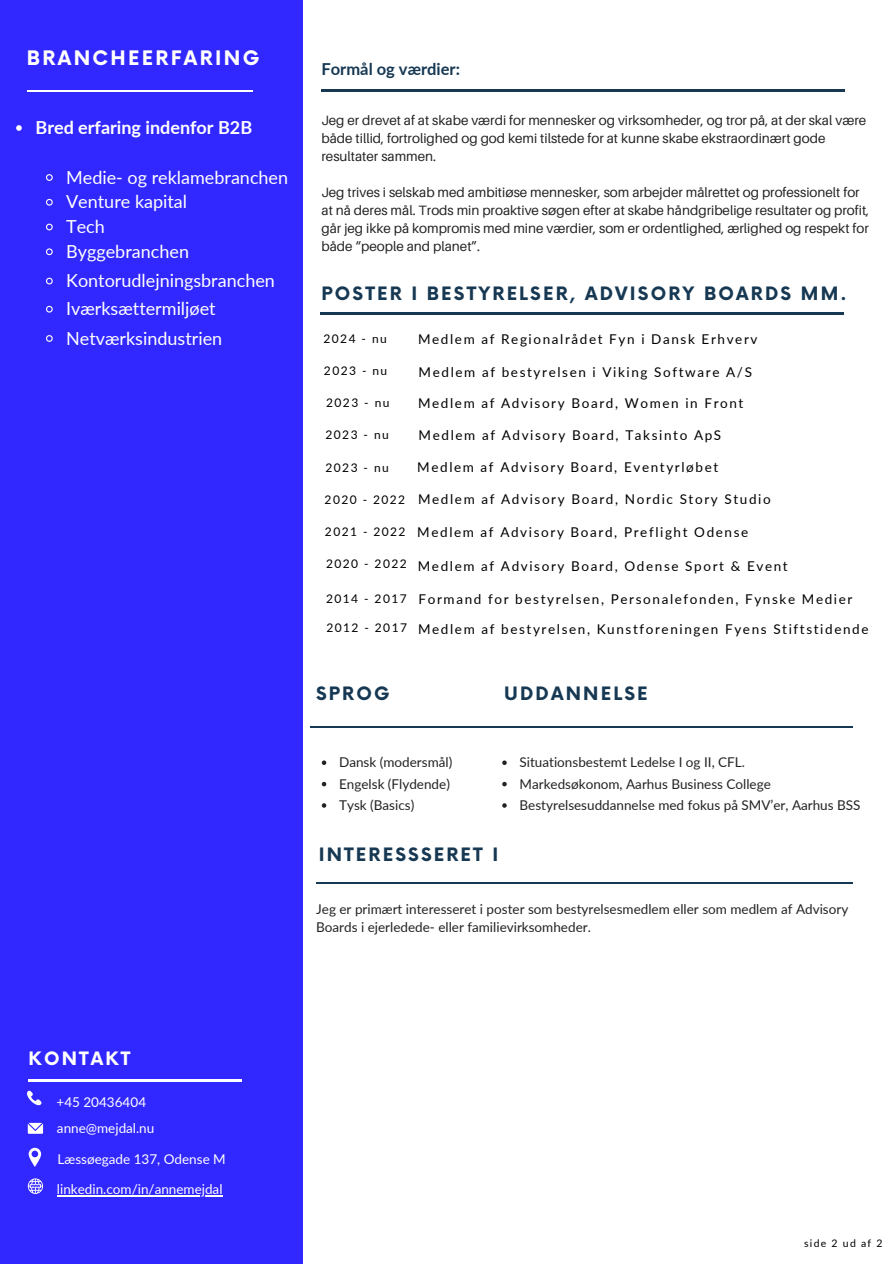
<style>
.page{position:relative;width:894px;height:1264px;background:#fff}
.page>*{position:absolute;margin:0;border:0;box-sizing:border-box;transform-origin:0 0}
.t1{font:700 19.5px "Now";letter-spacing:.12em;color:#fff}
.t2{font:18px "Lato";color:#fff}
.t3{font:700 18px "Now";letter-spacing:.12em;color:#163853}
.t4{font:700 18px "Lato";color:#fff}
.t5{font:700 18px "Now";letter-spacing:.12em;color:#fff}
.t6{font:700 16.5px "Lato";color:#163853}
.t7{font:13.5px/18px "Aileron";color:#232323}
.t8{font:13.5px "Lato";letter-spacing:.12em;color:#000}
.t9{font:13.5px/18px "Lato";color:#232323}
.t10{font:13.5px "Lato";color:#fff}
.t11{font:12px "Lato";letter-spacing:.12em;color:#000}
.t12{font:10.5px "Lato";letter-spacing:.12em;color:#000}
</style>
<div class="page">
<div style="left:0;top:0;width:302px;height:1263px;background:#3127ff"></div>
<svg style="left:27px;top:1090px;width:14px;height:16px"></svg>
<svg style="left:28px;top:1122px;width:15px;height:11px"></svg>
<svg style="left:29px;top:1147px;width:12px;height:19px"></svg>
<svg style="left:28px;top:1178px;width:15px;height:15px"></svg>
<hr style="left:28px;top:1079px;width:213px;height:1px;background:#fff">
<hr style="left:311px;top:726px;width:541px;height:1px;background:#163853">
<hr style="left:57px;top:1194px;width:165px;height:2px;background:#fff">
<svg style="left:322px;top:760px;width:4px;height:5px"></svg>
<svg style="left:322px;top:781px;width:4px;height:5px"></svg>
<svg style="left:322px;top:803px;width:4px;height:4px"></svg>
<hr style="left:27px;top:91px;width:226px;height:1px;background:#fff">
<svg style="left:16px;top:125px;width:6px;height:6px"></svg>
<svg style="left:46px;top:174px;width:7px;height:7px"></svg>
<svg style="left:46px;top:198px;width:7px;height:8px"></svg>
<svg style="left:46px;top:223px;width:7px;height:8px"></svg>
<svg style="left:46px;top:248px;width:7px;height:8px"></svg>
<svg style="left:46px;top:277px;width:7px;height:8px"></svg>
<svg style="left:46px;top:305px;width:7px;height:8px"></svg>
<svg style="left:46px;top:335px;width:7px;height:7px"></svg>
<svg style="left:502px;top:760px;width:4px;height:5px"></svg>
<svg style="left:502px;top:781px;width:4px;height:5px"></svg>
<svg style="left:502px;top:803px;width:4px;height:4px"></svg>
<hr style="left:316px;top:882px;width:536px;height:1px;background:#163853">
<hr style="left:321px;top:90px;width:523px;height:1px;background:#163853">
<hr style="left:320px;top:313px;width:523px;height:1px;background:#163853">
<h4 class="t1" style="left:27px;top:48px;width:234px">BRANCHEERFARING</h4>
<p class="t4" style="left:35px;top:116px;width:218px">Bred erfaring indenfor B2B</p>
<p class="t2" style="left:66px;top:166px;width:223px">Medie- og reklamebranchen</p>
<p class="t2" style="left:66px;top:191px;width:122px">Venture kapital</p>
<p class="t2" style="left:66px;top:215px;width:40px">Tech</p>
<p class="t2" style="left:66px;top:240px;width:124px">Byggebranchen</p>
<p class="t2" style="left:66px;top:269px;width:210px">Kontorudlejningsbranchen</p>
<p class="t2" style="left:66px;top:297px;width:151px">Iværksættermiljøet</p>
<p class="t2" style="left:66px;top:327px;width:157px">Netværksindustrien</p>
<h5 class="t6" style="left:321px;top:59px;width:140px">Formål og værdier:</h5>
<h5 class="t7" style="left:321px;top:111px;width:546px">Jeg er drevet af at skabe værdi for mennesker og virksomheder, og tror på, at der skal være både tillid, fortrolighed og god kemi tilstede for at kunne skabe ekstraordinært gode resultater sammen.</h5>
<h4 class="t7" style="left:321px;top:183px;width:549px">Jeg trives i selskab med ambitiøse mennesker, som arbejder målrettet og professionelt for at nå deres mål. Trods min proaktive søgen efter at skabe håndgribelige resultater og profit, går jeg ikke på kompromis med mine værdier, som er ordentlighed, ærlighed og respekt for både “people and planet”.</h4>
<h4 class="t3" style="left:321px;top:284px;width:526px">POSTER I BESTYRELSER, ADVISORY BOARDS MM.</h4>
<h5 class="t11" style="left:323px;top:331px;width:65px">2024 - nu</h5>
<h4 class="t8" style="left:418px;top:330px;width:341px">Medlem af Regionalrådet Fyn i Dansk Erhverv</h4>
<h5 class="t11" style="left:324px;top:363px;width:65px">2023 - nu</h5>
<h4 class="t8" style="left:418px;top:364px;width:335px">Medlem af bestyrelsen i Viking Software A/S</h4>
<h5 class="t11" style="left:326px;top:395px;width:65px">2023 - nu</h5>
<h4 class="t8" style="left:418px;top:395px;width:327px">Medlem af Advisory Board, Women in Front</h4>
<h5 class="t11" style="left:325px;top:427px;width:65px">2023 - nu</h5>
<h4 class="t8" style="left:418px;top:427px;width:304px">Medlem af Advisory Board, Taksinto ApS</h4>
<h1 class="t11" style="left:325px;top:460px;width:65px">2023 - nu</h1>
<h1 class="t8" style="left:417px;top:459px;width:302px">Medlem af Advisory Board, Eventyrløbet</h1>
<h5 class="t11" style="left:324px;top:492px;width:82px">2020 - 2022</h5>
<h4 class="t8" style="left:418px;top:491px;width:354px">Medlem af Advisory Board, Nordic Story Studio</h4>
<p class="t11" style="left:325px;top:524px;width:82px">2021 - 2022</p>
<p class="t8" style="left:417px;top:523px;width:332px">Medlem af Advisory Board, Preflight Odense</p>
<p class="t11" style="left:326px;top:556px;width:82px">2020 - 2022</p>
<p class="t8" style="left:417px;top:557px;width:371px">Medlem af Advisory Board, Odense Sport &amp; Event</p>
<h5 class="t11" style="left:326px;top:591px;width:82px">2014 - 2017</h5>
<h4 class="t8" style="left:418px;top:591px;width:435px">Formand for bestyrelsen, Personalefonden, Fynske Medier</h4>
<h5 class="t11" style="left:326px;top:620px;width:82px">2012 - 2017</h5>
<h4 class="t8" style="left:418px;top:620px;width:452px">Medlem af bestyrelsen, Kunstforeningen Fyens Stiftstidende</h4>
<h4 class="t3" style="left:316px;top:683px;width:75px">SPROG</h4>
<h3 class="t3" style="left:504px;top:683px;width:145px">UDDANNELSE</h3>
<p class="t9" style="left:339px;top:753px;width:115px">Dansk (modersmål)</p>
<h4 class="t9" style="left:339px;top:774px;width:112px">Engelsk (Flydende)</h4>
<p class="t9" style="left:339px;top:795px;width:77px">Tysk (Basics)</p>
<h5 class="t3" style="left:318px;top:845px;width:181px">INTERESSSERET I</h5>
<h4 class="t9" style="left:519px;top:753px;width:227px">Situationsbestemt Ledelse I og II, CFL.</h4>
<h4 class="t9" style="left:519px;top:774px;width:253px">Markedsøkonom, Aarhus Business College</h4>
<h1 class="t9" style="left:519px;top:795px;width:342px">Bestyrelsesuddannelse med fokus på SMV’er, Aarhus BSS</h1>
<h4 class="t9" style="left:316px;top:899px;width:533px">Jeg er primært interesseret i poster som bestyrelsesmedlem eller som medlem af Advisory<br>Boards i ejerledede- eller familievirksomheder.</h4>
<h1 class="t5" style="left:29px;top:1048px;width:103px">KONTAKT</h1>
<h1 class="t10" style="left:56px;top:1093px;width:91px">+45 20436404</h1>
<p class="t10" style="left:57px;top:1120px;width:99px">anne@mejdal.nu</p>
<h4 class="t10" style="left:57px;top:1150px;width:170px">Læssøegade 137, Odense M</h4>
<p class="t10" style="left:57px;top:1180px;width:167px">linkedin.com/in/annemejdal</p>
<p class="t12" style="left:804px;top:1236px;width:80px">side 2 ud af 2</p>
</div>
